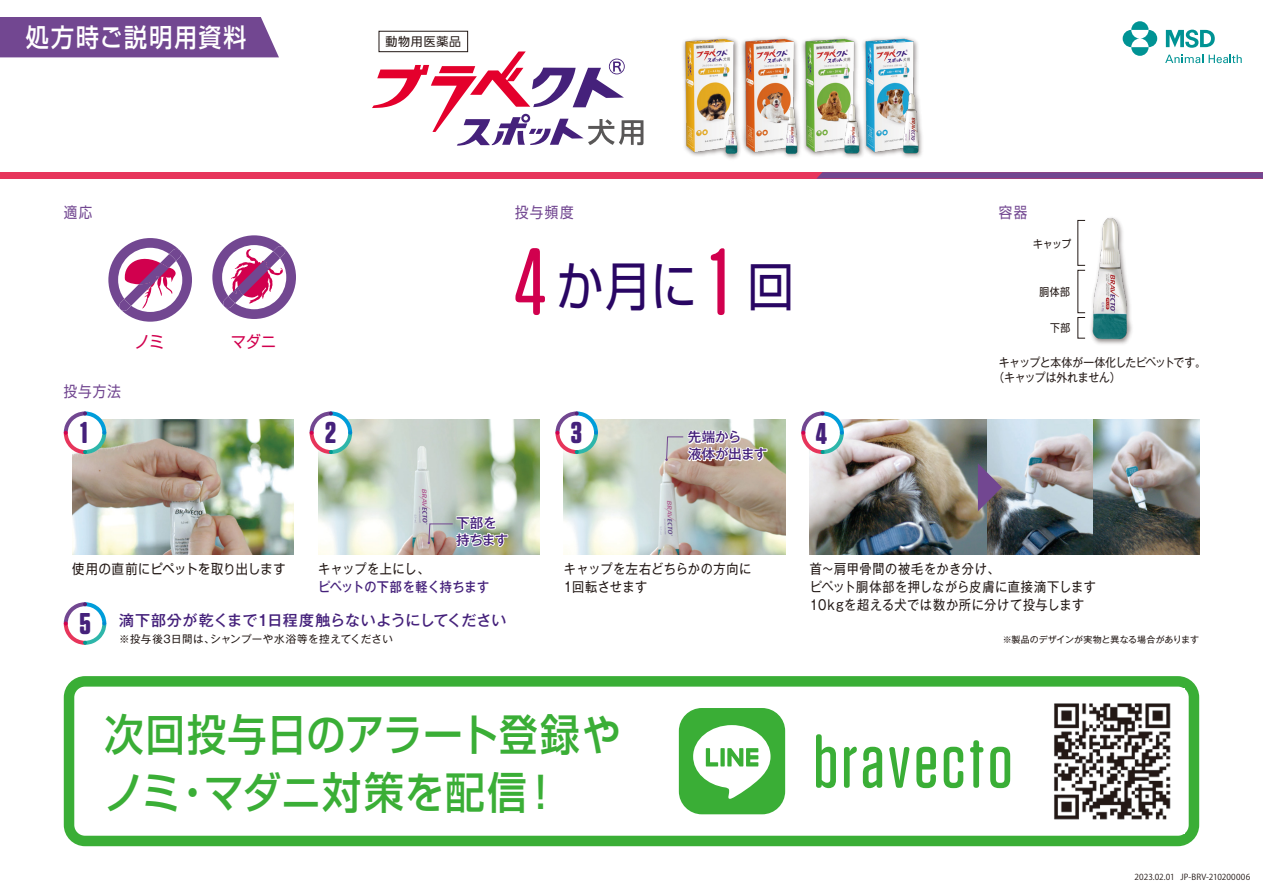
<style>
.page{position:relative;width:1263px;height:893px;background:#fff}
.page>*{position:absolute;margin:0;border:0;box-sizing:border-box;transform-origin:0 0}
.t1{font:500 75px "Tungsten Rounded";letter-spacing:.04em;color:#3aae36}
.t2{font:52.5px "Shin Go Pro";color:#290663;scale:.9 1}
.t3{font:500 43.5px/58.5px "Shin Go Pro";letter-spacing:.025em;color:#3aae36;scale:.9 1}
.t4{font:700 30px "Tungsten Rounded";color:#45217b}
.t5{font:500 25.5px "Shin Go Pro";letter-spacing:.08em;color:#fff;scale:.9 1}
.t6{font:16.5px "Shin Go Pro";color:#d1004e;scale:.9 1}
.t7{font:500 15px "Gothic MB101 Pro";letter-spacing:.005em;color:#45217b}
.t8{font:15px "Shin Go Pro";letter-spacing:.095em;color:#724791;scale:.9 1}
.t9{font:13.5px/18px "Gothic MB101 Pro";letter-spacing:.04em;color:#221815;scale:.9 1}
.t10{font:13.5px "Shin Go Pro";letter-spacing:.04em;color:#221815;scale:.9 1}
.t11{font:500 13.5px/17px "Gothic MB101 Pro";letter-spacing:-.01em;color:#45217b}
.t12{font:500 13.5px "Gothic MB101 Pro";letter-spacing:.025em;color:#45217b;scale:.9 1}
.t13{font:13.5px "Gothic MB101 Pro";letter-spacing:.015em;color:#221815;scale:.9 1}
.t14{font:12px/15px "Gothic MB101 Pro";letter-spacing:-.035em;color:#221815;scale:.9 1}
.t15{font:12px "UD Shin Go Pro";letter-spacing:.06em;color:#221815}
.t16{font:10.95px "Shin Go Pro";letter-spacing:.025em;color:#221815;scale:.9 1}
.t17{font:10.5px "Gothic MB101 Pro";letter-spacing:.035em;color:#221815}
.t18{font:9px "Gothic MB101 Pro";color:#221815}
.t19{font:8.25px "Koz Go Pr 6 N";letter-spacing:.01em;color:#221815}
.s1{font-family:"Tungsten Rounded";font-weight:500;font-size:94.5px;color:#d1004e}
</style>
<div class="page">
<svg style="left:64px;top:676px;width:1135px;height:170px"></svg>
<div style="left:0;top:172px;width:1263px;height:7px;background:#e7355b"></div>
<svg style="left:816px;top:172px;width:447px;height:7px"></svg>
<img style="left:810px;top:420px;width:389px;height:135px">
<img style="left:564px;top:420px;width:221px;height:135px">
<img style="left:318px;top:420px;width:221px;height:135px">
<img style="left:72px;top:420px;width:221px;height:135px">
<svg style="left:64px;top:411px;width:42px;height:43px"></svg>
<svg style="left:801px;top:411px;width:43px;height:43px"></svg>
<svg style="left:310px;top:411px;width:42px;height:43px"></svg>
<svg style="left:665px;top:428px;width:103px;height:35px"></svg>
<svg style="left:419px;top:514px;width:90px;height:35px"></svg>
<svg style="left:555px;top:411px;width:43px;height:43px"></svg>
<svg style="left:64px;top:602px;width:42px;height:43px"></svg>
<div style="left:679px;top:708px;width:106px;height:106px;background:#3aae36;border-radius:23px"></div>
<svg style="left:693px;top:725px;width:77px;height:74px"></svg>
<svg style="left:108px;top:238px;width:84px;height:84px"></svg>
<svg style="left:212px;top:235px;width:84px;height:84px"></svg>
<img style="left:1040px;top:689px;width:144px;height:144px">
<img style="left:1082px;top:217px;width:50px;height:127px">
<div style="left:0;top:17px;width:279px;height:40px;background:#724791"></div>
<img style="left:683px;top:37px;width:44px;height:119px">
<img style="left:727px;top:37px;width:60px;height:119px">
<img style="left:787px;top:37px;width:60px;height:119px">
<img style="left:847px;top:37px;width:75px;height:121px">
<img style="left:723px;top:102px;width:17px;height:57px">
<img style="left:783px;top:100px;width:17px;height:58px">
<img style="left:842px;top:103px;width:20px;height:55px">
<img style="left:902px;top:90px;width:18px;height:67px">
<svg style="left:372px;top:51px;width:271px;height:95px"></svg>
<div style="left:379px;top:31px;width:89px;height:21px;border:1px solid #221815"></div>
<svg style="left:978px;top:463px;width:24px;height:48px"></svg>
<img style="left:1094px;top:420px;width:105px;height:134px">
<svg style="left:1123px;top:21px;width:34px;height:35px"></svg>
<svg style="left:1166px;top:30px;width:49px;height:18px"></svg>
<svg style="left:1165px;top:55px;width:77px;height:8px"></svg>
<h3 class="t5" style="left:26px;top:17px;width:247px">処方時ご説明用資料</h3>
<p class="t15" style="left:386px;top:32px;width:77px">動物用医薬品</p>
<p class="t8" style="left:64px;top:200px;width:33px">適応</p>
<p class="t8" style="left:64px;top:379px;width:65px">投与方法</p>
<h3 class="t4" style="left:81px;top:417px;width:9px">1</h3>
<p class="t6" style="left:135px;top:328px;width:34px">ノミ</p>
<p class="t6" style="left:231px;top:328px;width:51px">マダニ</p>
<h3 class="t4" style="left:325px;top:417px;width:12px">2</h3>
<p class="t8" style="left:515px;top:200px;width:66px">投与頻度</p>
<h2 class="t2" style="left:514px;top:243px;width:313px"><span class="s1">4</span>か月に<span class="s1">1</span> 回</h2>
<p class="t11" style="left:456px;top:513px;width:53px">下部を持ちます</p>
<h3 class="t4" style="left:571px;top:417px;width:13px">3</h3>
<p class="t11" style="left:688px;top:427px;width:81px">先端から<br>液体が出ます</p>
<h3 class="t4" style="left:816px;top:417px;width:13px">4</h3>
<p class="t8" style="left:999px;top:200px;width:33px">容器</p>
<p class="t16" style="left:1033px;top:235px;width:44px">キャップ</p>
<p class="t16" style="left:1039px;top:283px;width:35px">胴体部</p>
<p class="t16" style="left:1050px;top:319px;width:24px">下部</p>
<p class="t14" style="left:993px;top:353px;width:238px;text-indent:5px">キャップと本体が一体化したピペットです。（キャップは外れません）</p>
<p class="t13" style="left:318px;top:558px;width:125px">キャップを上にし、</p>
<p class="t12" style="left:318px;top:576px;width:192px">ピペットの下部を軽く持ちます</p>
<p class="t9" style="left:564px;top:558px;width:210px">キャップを左右どちらかの方向に<br>1回転させます</p>
<p class="t10" style="left:72px;top:558px;width:238px">使用の直前にピペットを取り出します</p>
<p class="t9" style="left:810px;top:558px;width:319px">首～肩甲骨間の被毛をかき分け、<br>ピペット胴体部を押しながら皮膚に直接滴下します<br>10kgを超える犬では数か所に分けて投与します</p>
<p class="t7" style="left:119px;top:607px;width:389px">滴下部分が乾くまで1日程度触らないようにしてください</p>
<p class="t17" style="left:119px;top:630px;width:275px">※投与後3日間は、シャンプーや水浴等を控えてください</p>
<h3 class="t4" style="left:79px;top:608px;width:13px">5</h3>
<p class="t18" style="left:1003px;top:632px;width:198px">※製品のデザインが実物と異なる場合があります</p>
<h3 class="t3" style="left:105px;top:699px;width:575px">次回投与日のアラート登録やノミ・マダニ対策を配信！</h3>
<h1 class="t1" style="left:813px;top:722px;width:201px">bravecto</h1>
<p class="t19" style="left:1134px;top:872px;width:117px">2023.02.01 JP-BRV-210200006</p>
</div>
